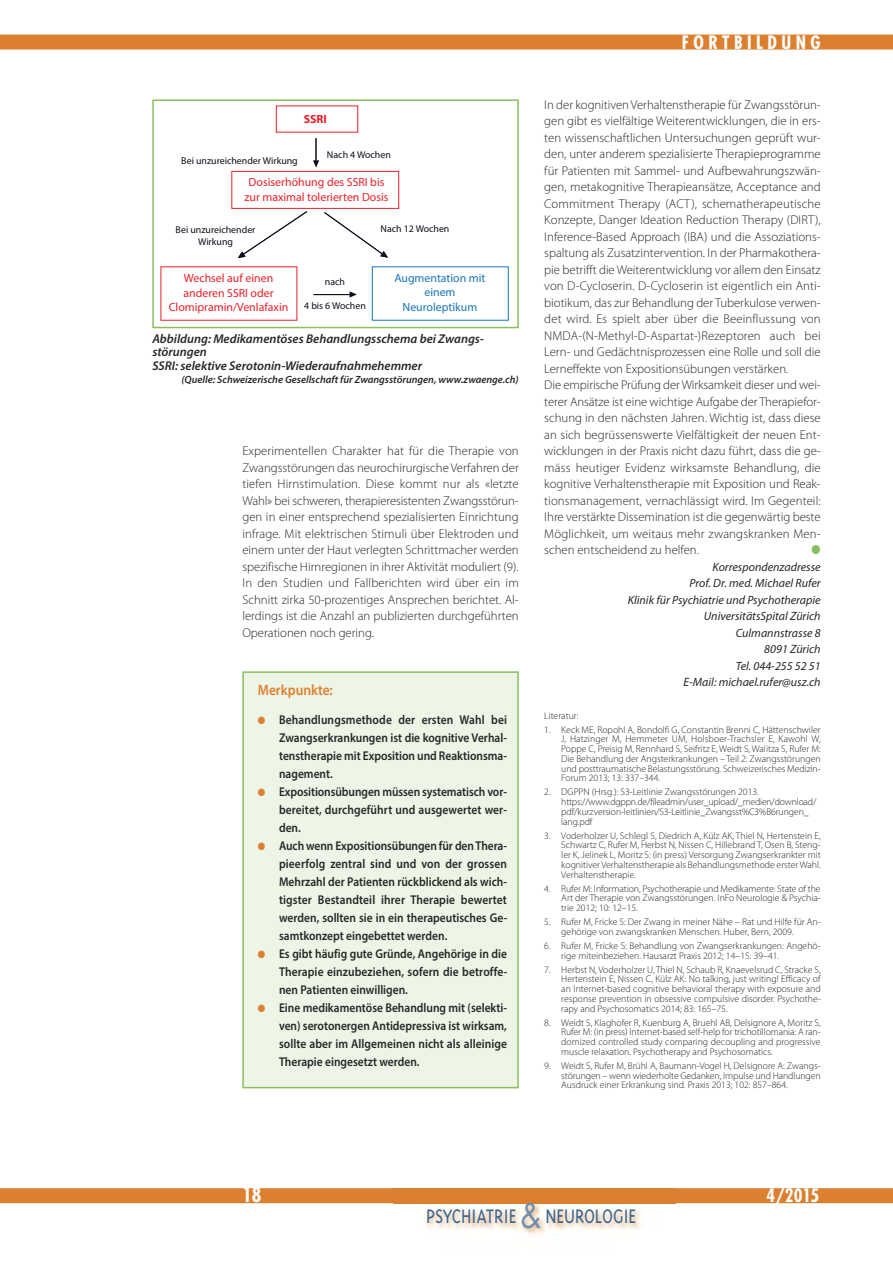
<style>
.page{position:relative;width:893px;height:1263px;background:#fff}
.page>*{position:absolute;margin:0;border:0;box-sizing:border-box;transform-origin:0 0}
.t1{font:300 22.5px "Triplex";color:#3b648e;scale:.88 1}
.t2{font:700 condensed 19.5px "Futura";color:#fff}
.t3{font:700 condensed 18px "Futura";letter-spacing:.25em;color:#fff}
.t4{font:600 15px "Myriad Pro";color:#dc7f2f;scale:.9 1}
.t5{font:300 12.75px/16.5px "Myriad Pro";color:#272627;text-align:justify}
.t6{font:600 12.75px/18px "Myriad Pro";color:#272627;text-align:justify;scale:.9 1}
.t7{font:italic 600 12.75px/13.5px "Myriad Pro";color:#272627}
.t8{font:12.75px "Zapf Dingbats";color:#8abf5f;scale:.9 1}
.t9{font:italic 12px/16.5px "Myriad Pro";color:#272627;text-align:right}
.t10{font:11.85px/14.2px "Myriad Pro";color:#ea212b;text-align:center}
.t11{font:11.85px/14.2px "Myriad Pro";color:#1976b9;text-align:center}
.t12{font:700 11.85px "Myriad Pro";color:#ea212b}
.t13{font:italic 600 10.5px "Myriad Pro";color:#272627}
.t14{font:9.9px "Myriad Pro";color:#0e0f1a}
.t15{font:300 9.75px/9.8px "Myriad Pro";color:#272627;text-align:justify}
.s1{color:#dc7f2f}
.s2{font-family:"Futura";font-weight:400;font-size:33px;color:#6f8dac}
</style>
<div class="page">
<div style="left:0;top:1188px;width:893px;height:15px;background:#dc7f2f"></div>
<div style="left:0;top:35px;width:893px;height:15px;background:#dc7f2f"></div>
<img style="left:393px;top:1203px;width:282px;height:34px">
<div style="left:244px;top:673px;width:273px;height:414px;background:#edf5e7"></div>
<div style="left:242px;top:671px;width:277px;height:417px;border:2px solid #8abf5f"></div>
<svg style="left:313px;top:138px;width:6px;height:30px"></svg>
<svg style="left:324px;top:212px;width:64px;height:46px"></svg>
<svg style="left:238px;top:211px;width:69px;height:47px"></svg>
<div style="left:231px;top:171px;width:168px;height:38px;border:1px solid #ea212b"></div>
<div style="left:160px;top:266px;width:137px;height:55px;border:1px solid #ea212b"></div>
<div style="left:372px;top:266px;width:137px;height:55px;border:1px solid #1976b9"></div>
<hr style="left:314px;top:294px;width:37px;height:1px;background:#0e0f1a">
<svg style="left:350px;top:291px;width:7px;height:7px"></svg>
<div style="left:152px;top:99px;width:367px;height:229px;border:2px solid #8abf5f"></div>
<p class="t12" style="left:304px;top:115px;width:25px">SSRI</p>
<p class="t14" style="left:181px;top:157px;width:118px">Bei unzureichender Wirkung</p>
<p class="t14" style="left:327px;top:151px;width:65px">Nach 4 Wochen</p>
<p class="t10" style="left:244px;top:176px;width:146px">Dosiserhöhung des SSRI bis zur maximal tolerierten Dosis</p>
<p class="t14" style="left:176px;top:226px;width:81px">Bei unzureichender</p>
<p class="t14" style="left:380px;top:225px;width:70px">Nach 12 Wochen</p>
<p class="t14" style="left:198px;top:238px;width:36px">Wirkung</p>
<p class="t10" style="left:169px;top:272px;width:121px">Wechsel auf einen anderen SSRI oder<br>Clomipramin/Venlafaxin</p>
<p class="t14" style="left:325px;top:278px;width:22px">nach</p>
<p class="t14" style="left:304px;top:302px;width:63px">4 bis 6 Wochen</p>
<p class="t11" style="left:394px;top:272px;width:93px">Augmentation mit einem<br>Neuroleptikum</p>
<p class="t7" style="left:152px;top:332px;width:333px">Abbildung: Medikamentöses Behandlungsschema bei Zwangs&shy;störungen<br>SSRI: selektive Serotonin-Wiederaufnahmehemmer</p>
<p class="t13" style="left:181px;top:376px;width:339px">(Quelle: Schweizerische Gesellschaft für Zwangsstörungen, www.zwaenge.ch)</p>
<p class="t5" style="left:242px;top:443px;width:278px">Experimentellen Charakter hat für die Therapie von Zwangsstörungen das neurochirurgische Verfahren der tiefen Hirnstimulation. Diese kommt nur als «letzte Wahl» bei schweren, therapieresistenten Zwangsstörun&shy;gen in einer entsprechend spezialisierten Einrichtung infrage. Mit elektrischen Stimuli über Elektroden und einem unter der Haut verlegten Schrittmacher werden spezifische Hirnregionen in ihrer Aktivität moduliert (9).<br>In den Studien und Fallberichten wird über ein im Schnitt zirka 50-prozentiges Ansprechen berichtet. Al&shy;lerdings ist die Anzahl an publizierten durchgeführten Operationen noch gering.</p>
<p class="t4" style="left:258px;top:684px;width:85px">Merkpunkte:</p>
<p class="t6" style="left:279px;top:712px;width:255px;text-indent:-21px"><span class="s1">●</span> Behandlungsmethode der ersten Wahl bei Zwangserkrankungen ist die kognitive Verhal&shy;tenstherapie mit Exposition und Reaktionsma&shy;nagement.</p>
<p class="t6" style="left:279px;top:784px;width:255px;text-indent:-21px"><span class="s1">●</span> Expositionsübungen müssen systematisch vor&shy;bereitet, durchgeführt und ausgewertet wer&shy;den.</p>
<p class="t6" style="left:279px;top:838px;width:255px;text-indent:-21px"><span class="s1">●</span> Auch wenn Expositionsübungen für denThera&shy;pieerfolg zentral sind und von der grossen Mehrzahl der Patienten rückblickend als wich&shy;tigster Bestandteil ihrer Therapie bewertet werden, sollten sie in ein therapeutisches Ge&shy;samtkonzept eingebettet werden.</p>
<p class="t6" style="left:279px;top:946px;width:255px;text-indent:-21px"><span class="s1">●</span> Es gibt häufig gute Gründe, Angehörige in die Therapie einzubeziehen, sofern die betroffe&shy;nen Patienten einwilligen.</p>
<p class="t6" style="left:279px;top:1000px;width:255px;text-indent:-21px"><span class="s1">●</span> Eine medikamentöse Behandlung mit (selekti&shy;ven) serotonergen Antidepressiva ist wirksam, sollte aber im Allgemeinen nicht als alleinige Therapie eingesetzt werden.</p>
<h3 class="t3" style="left:682px;top:34px;width:140px">FORTBILDUNG</h3>
<p class="t5" style="left:544px;top:97px;width:278px;text-align:left">In der kognitiven Verhaltenstherapie für Zwangsstörun&shy;gen gibt es vielfältige Weiterentwicklungen, die in ers&shy;ten wissenschaftlichen Untersuchungen geprüft wur&shy;den, unter anderem spezialisierte Therapieprogramme für Patienten mit Sammel- und Aufbewahrungszwän&shy;gen, metakognitive Therapieansätze, Acceptance and Commitment Therapy (ACT), schematherapeutische Konzepte, Danger Ideation Reduction Therapy (DIRT), Inference-Based Approach (IBA) und die Assoziations&shy;spaltung als Zusatzintervention. In der Pharmakothera&shy;pie betrifft die Weiterentwicklung vor allem den Einsatz von D-Cycloserin. D-Cycloserin ist eigentlich ein Anti&shy;biotikum, das zur Behandlung der Tuberkulose verwen&shy;det wird. Es spielt aber über die Beeinflussung von NMDA-(N-Methyl-D-Aspartat-)Rezeptoren auch bei Lern- und Gedächtnisprozessen eine Rolle und soll die Lerneffekte von Expositionsübungen verstärken.<br>Die empirische Prüfung der Wirksamkeit dieser und wei&shy;terer Ansätze ist eine wichtige Aufgabe der Therapiefor&shy;schung in den nächsten Jahren. Wichtig ist, dass diese an sich begrüssenswerte Vielfältigkeit der neuen Ent&shy;wicklungen in der Praxis nicht dazu führt, dass die ge&shy;mäss heutiger Evidenz wirksamste Behandlung, die kognitive Verhaltenstherapie mit Exposition und Reak&shy;tionsmanagement, vernachlässigt wird. Im Gegenteil:<br>Ihre verstärkte Dissemination ist die gegenwärtig beste Möglichkeit, um weitaus mehr zwangskranken Men&shy;schen entscheidend zu helfen.</p>
<p class="t8" style="left:812px;top:542px;width:12px">●</p>
<p class="t9" style="left:628px;top:559px;width:194px">Korrespondenzadresse<br>Prof. Dr. med. Michael Rufer<br>Klinik für Psychiatrie und Psychotherapie<br>UniversitätsSpital Zürich<br>Culmannstrasse 8<br>8091 Zürich<br>Tel. 044-255 52 51<br>E-Mail: michael.rufer@usz.ch</p>
<p class="t15" style="left:544px;top:711px;width:36px">Literatur:</p>
<p class="t15" style="left:561px;top:725px;width:261px;text-indent:-17px">1. Keck ME, Ropohl A, Bondolfi G, Constantin Brenni C, Hättenschwiler J, Hatzinger M, Hemmeter UM, Holsboer-Trachsler E, Kawohl W, Poppe C, Preisig M, Rennhard S, Seifritz E, Weidt S, Walitza S, Rufer M:<br>Die Behandlung der Angsterkrankungen – Teil 2: Zwangsstörungen und posttraumatische Belastungsstörung. Schweizerisches Medizin-Forum 2013; 13: 337–344.</p>
<p class="t15" style="left:561px;top:788px;width:257px;text-align:left;text-indent:-17px">2. DGPPN (Hrsg.): S3-Leitlinie Zwangsstörungen 2013. https://www.dgppn.de/fileadmin/user_upload/_medien/download/ pdf/kurzversion-leitlinien/S3-Leitlinie_Zwangsst%C3%B6rungen_ lang.pdf</p>
<p class="t15" style="left:561px;top:831px;width:261px;text-indent:-17px">3. Voderholzer U, Schlegl S, Diedrich A, Külz AK, Thiel N, Hertenstein E, Schwartz C, Rufer M, Herbst N, Nissen C, Hillebrand T, Osen B, Steng&shy;ler K, Jelinek L, Moritz S: (in press) Versorgung Zwangserkrankter mit kognitiver Verhaltenstherapie als Behandlungsmethode erster Wahl.<br>Verhaltenstherapie.</p>
<p class="t15" style="left:561px;top:884px;width:261px;text-indent:-17px">4. Rufer M: Information, Psychotherapie und Medikamente: State of the Art der Therapie von Zwangsstörungen. InFo Neurologie &amp; Psychia&shy;trie 2012; 10: 12–15.</p>
<p class="t15" style="left:561px;top:918px;width:261px;text-indent:-17px">5. Rufer M, Fricke S: Der Zwang in meiner Nähe – Rat und Hilfe für An&shy;gehörige von zwangskranken Menschen. Huber, Bern, 2009.</p>
<p class="t15" style="left:561px;top:941px;width:261px;text-indent:-17px">6. Rufer M, Fricke S: Behandlung von Zwangserkrankungen: Angehö&shy;rige miteinbeziehen. Hausarzt Praxis 2012; 14–15: 39–41.</p>
<p class="t15" style="left:561px;top:965px;width:261px;text-indent:-17px">7. Herbst N, Voderholzer U, Thiel N, Schaub R, Knaevelsrud C, Stracke S, Hertenstein E, Nissen C, Külz AK: No talking, just writing! Efficacy of an Internet-based cognitive behavioral therapy with exposure and response prevention in obsessive compulsive disorder. Psychothe&shy;rapy and Psychosomatics 2014; 83: 165–75.</p>
<p class="t15" style="left:561px;top:1018px;width:261px;text-indent:-17px">8. Weidt S, Klaghofer R, Kuenburg A, Bruehl AB, Delsignore A, Moritz S, Rufer M: (in press) Internet-based self-help for trichotillomania: A ran&shy;domized controlled study comparing decoupling and progressive muscle relaxation. Psychotherapy and Psychosomatics.</p>
<p class="t15" style="left:561px;top:1061px;width:261px;text-indent:-17px">9. Weidt S, Rufer M, Brühl A, Baumann-Vogel H, Delsignore A: Zwangs&shy;störungen – wenn wiederholte Gedanken, Impulse und Handlungen Ausdruck einer Erkrankung sind. Praxis 2013; 102: 857–864.</p>
<h2 class="t2" style="left:242px;top:1186px;width:21px">18</h2>
<h1 class="t1" style="left:426px;top:1202px;width:240px">PSYCHIATRIE <span class="s2">&amp;</span> NEUROLOGIE</h1>
<h3 class="t3" style="left:766px;top:1187px;width:55px">4/2015</h3>
</div>
